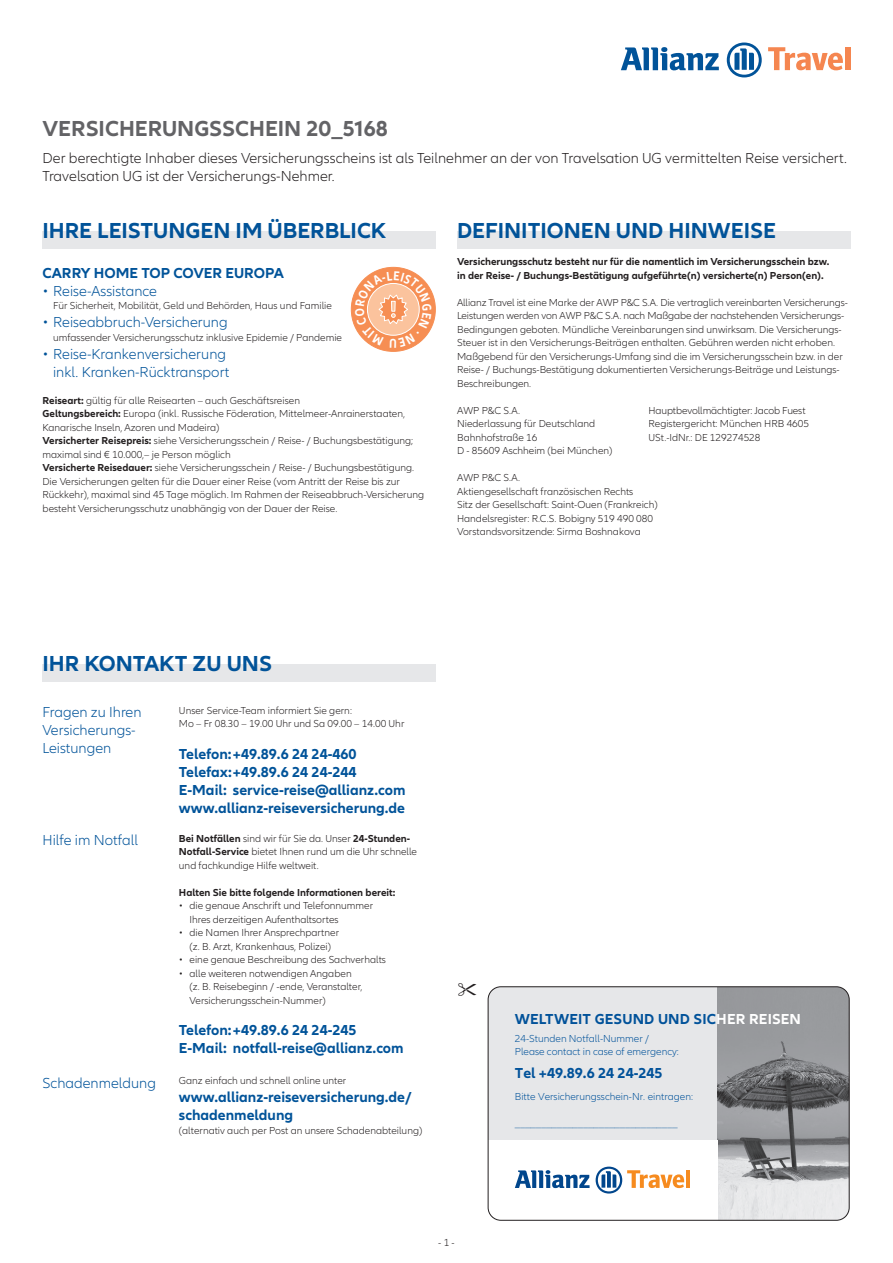
<style>
.page{position:relative;width:893px;height:1263px;background:#fff}
.page>*{position:absolute;margin:0;border:0;box-sizing:border-box;transform-origin:0 0}
.t1{font:700 22.5px "Allianz Neo";color:#015399}
.t2{font:700 22.5px "Allianz Neo";color:#636366}
.t3{font:700 15px/18px "Allianz Neo";color:#015399}
.t4{font:300 15px/18px "Allianz Neo";color:#015399;text-align:right}
.t5{font:300 15px/18px "Allianz Neo";color:#231f20}
.t6{font:700 15px "Allianz Neo";letter-spacing:.01em;color:#01529a}
.t7{font:300 10.5px/13.5px "Allianz Neo";color:#231f20}
.t8{font:700 10.5px/13.5px "Allianz Neo";color:#231f20}
.t9{font:300 10.5px/13.5px "Allianz Neo";color:#01529a}
.s1{font-weight:700}
.s2{color:#fff}
</style>
<div class="page">
<div style="left:43px;top:232px;width:393px;height:17px;background:#e6e7e9"></div>
<svg style="left:621px;top:47px;width:98px;height:23px"></svg>
<svg style="left:727px;top:43px;width:35px;height:34px"></svg>
<svg style="left:768px;top:47px;width:75px;height:23px"></svg>
<div style="left:845px;top:47px;width:5px;height:23px;background:#f58650"></div>
<div style="left:43px;top:665px;width:393px;height:17px;background:#e6e7e9"></div>
<div style="left:488px;top:986px;width:235px;height:177px;background:#e6e7e9;border-radius:13px"></div>
<img style="left:717px;top:987px;width:132px;height:233px">
<div style="left:488px;top:1140px;width:229px;height:80px;background:#fff"></div>
<div style="left:488px;top:986px;width:361px;height:234px;border:1px solid #231f20;border-radius:13px"></div>
<svg style="left:515px;top:1170px;width:75px;height:18px"></svg>
<svg style="left:596px;top:1166px;width:88px;height:27px"></svg>
<hr style="left:686px;top:1170px;width:4px;height:18px;background:#f68b1f">
<div style="left:457px;top:232px;width:393px;height:17px;background:#e6e7e9"></div>
<div style="left:351px;top:267px;width:84px;height:84px;background:#f68e53;border-radius:50%"></div>
<svg style="left:355px;top:271px;width:77px;height:77px"></svg>
<h1 class="t2" style="left:43px;top:116px;width:347px">VERSICHERUNGSSCHEIN 20_5168</h1>
<h2 class="t5" style="left:43px;top:150px;width:806px">Der berechtigte Inhaber dieses Versicherungsscheins ist als Teilnehmer an der von Travelsation UG vermittelten Reise versichert.<br>Travelsation UG ist der Versicherungs-Nehmer.</h2>
<h1 class="t1" style="left:43px;top:218px;width:345px">IHRE LEISTUNGEN IM ÜBERBLICK</h1>
<h2 class="t3" style="left:43px;top:264px;width:243px">CARRY HOME TOP COVER EUROPA</h2>
<h2 class="t4" style="left:43px;top:282px;width:116px">• Reise-Assistance</h2>
<p class="t7" style="left:53px;top:299px;width:280px">Für Sicherheit, Mobilität, Geld und Behörden, Haus und Familie</p>
<h2 class="t4" style="left:43px;top:314px;width:187px">• Reiseabbruch-Versicherung</h2>
<p class="t7" style="left:53px;top:331px;width:290px">umfassender Versicherungsschutz inklusive Epidemie / Pandemie</p>
<h2 class="t4" style="left:43px;top:345px;width:189px">• Reise-Krankenversicherung inkl. Kranken-Rücktransport</h2>
<p class="t7" style="left:43px;top:394px;width:383px"><span class="s1">Reiseart:</span> gültig für alle Reisearten – auch Geschäftsreisen<br><span class="s1">Geltungsbereich:</span> Europa (inkl. Russische Föderation, Mittelmeer-Anrainerstaaten, Kanarische Inseln, Azoren und Madeira)<br><span class="s1">Versicherter Reisepreis:</span> siehe Versicherungsschein / Reise- / Buchungsbestätigung; maximal sind € 10.000,– je Person möglich<br><span class="s1">Versicherte Reisedauer:</span> siehe Versicherungsschein / Reise- / Buchungsbestätigung.<br>Die Versicherungen gelten für die Dauer einer Reise (vom Antritt der Reise bis zur Rückkehr), maximal sind 45 Tage möglich. Im Rahmen der Reiseabbruch-Versicherung besteht Versicherungsschutz unabhängig von der Dauer der Reise.</p>
<h1 class="t1" style="left:457px;top:218px;width:320px">DEFINITIONEN UND HINWEISE</h1>
<p class="t8" style="left:457px;top:255px;width:374px">Versicherungsschutz besteht nur für die namentlich im Versicherungsschein bzw. in der Reise- / Buchungs-Bestätigung aufgeführte(n) versicherte(n) Person(en).</p>
<p class="t7" style="left:457px;top:296px;width:392px">Allianz Travel ist eine Marke der AWP P&amp;C S.A. Die vertraglich vereinbarten Versicherungs-Leistungen werden von AWP P&amp;C S.A. nach Maßgabe der nachstehenden Versicherungs-Bedingungen geboten. Mündliche Vereinbarungen sind unwirksam. Die Versicherungs-Steuer ist in den Versicherungs-Beiträgen enthalten. Gebühren werden nicht erhoben.<br>Maßgebend für den Versicherungs-Umfang sind die im Versicherungsschein bzw. in der Reise- / Buchungs-Bestätigung dokumentierten Versicherungs-Beiträge und Leistungs-Beschreibungen.</p>
<p class="t7" style="left:457px;top:404px;width:64px">AWP P&amp;C S.A.</p>
<p class="t7" style="left:648px;top:404px;width:159px">Hauptbevollmächtigter: Jacob Fuest</p>
<p class="t7" style="left:457px;top:417px;width:140px">Niederlassung für Deutschland</p>
<p class="t7" style="left:648px;top:417px;width:162px">Registergericht: München HRB 4605</p>
<p class="t7" style="left:457px;top:431px;width:82px">Bahnhofstraße 16</p>
<p class="t7" style="left:648px;top:431px;width:114px">USt.-IdNr.: DE 129274528</p>
<p class="t7" style="left:457px;top:444px;width:157px">D - 85609 Aschheim (bei München)</p>
<p class="t7" style="left:457px;top:471px;width:202px">AWP P&amp;C S.A.<br>Aktiengesellschaft französischen Rechts<br>Sitz der Gesellschaft: Saint-Ouen (Frankreich)<br>Handelsregister: R.C.S. Bobigny 519 490 080<br>Vorstandsvorsitzende: Sirma Boshnakova</p>
<h1 class="t1" style="left:43px;top:651px;width:231px">IHR KONTAKT ZU UNS</h1>
<h2 class="t4" style="left:43px;top:704px;width:101px;text-align:left">Fragen zu Ihren<br>Versicherungs-<br>Leistungen</h2>
<p class="t7" style="left:179px;top:704px;width:227px">Unser Service-Team informiert Sie gern:<br>Mo – Fr 08.30 – 19.00 Uhr und Sa 09.00 – 14.00 Uhr</p>
<h2 class="t3" style="left:179px;top:745px;width:228px">Telefon:+49.89.6 24 24-460<br>Telefax:+49.89.6 24 24-244<br>E-Mail: service-reise@allianz.com www.allianz-reiseversicherung.de</h2>
<h2 class="t4" style="left:43px;top:832px;width:97px">Hilfe im Notfall</h2>
<p class="t7" style="left:179px;top:832px;width:240px"><span class="s1">Bei Notfällen</span> sind wir für Sie da. Unser <span class="s1">24-Stunden-<br>Notfall-Service</span> bietet Ihnen rund um die Uhr schnelle und fachkundige Hilfe weltweit.</p>
<p class="t8" style="left:179px;top:886px;width:218px">Halten Sie bitte folgende Informationen bereit:</p>
<p class="t7" style="left:190px;top:899px;width:185px;text-indent:-11px">• die genaue Anschrift und Telefonnummer<br>Ihres derzeitigen Aufenthaltsortes</p>
<p class="t7" style="left:179px;top:926px;width:162px;text-align:center">• die Namen Ihrer Ansprechpartner (z. B. Arzt, Krankenhaus, Polizei)</p>
<p class="t7" style="left:179px;top:953px;width:209px">• eine genaue Beschreibung des Sachverhalts</p>
<p class="t7" style="left:190px;top:967px;width:174px;text-indent:-11px">• alle weiteren notwendigen Angaben (z. B. Reisebeginn / -ende, Veranstalter,<br>Versicherungsschein-Nummer)</p>
<h2 class="t3" style="left:179px;top:1022px;width:226px">Telefon:+49.89.6 24 24-245<br>E-Mail: notfall-reise@allianz.com</h2>
<h2 class="t4" style="left:43px;top:1074px;width:115px">Schadenmeldung</h2>
<p class="t7" style="left:179px;top:1074px;width:169px">Ganz einfach und schnell online unter</p>
<h2 class="t3" style="left:179px;top:1088px;width:234px">www.allianz-reiseversicherung.de/ schadenmeldung</h2>
<p class="t7" style="left:179px;top:1124px;width:245px">(alternativ auch per Post an unsere Schadenabteilung)</p>
<p class="t7" style="left:438px;top:1236px;width:18px">- 1 -</p>
<h2 class="t6" style="left:515px;top:1010px;width:288px">WELTWEIT GESUND UND SIC<span class="s2">HER REISEN</span></h2>
<p class="t9" style="left:515px;top:1031px;width:166px">24-Stunden Notfall-Nummer /<br>Please contact in case of emergency:</p>
<h2 class="t6" style="left:515px;top:1064px;width:149px">Tel +49.89.6 24 24-245</h2>
<p class="t9" style="left:515px;top:1090px;width:180px">Bitte Versicherungsschein-Nr. eintragen:</p>
<p class="t9" style="left:515px;top:1117px;width:164px">_______________________________</p>
</div>
